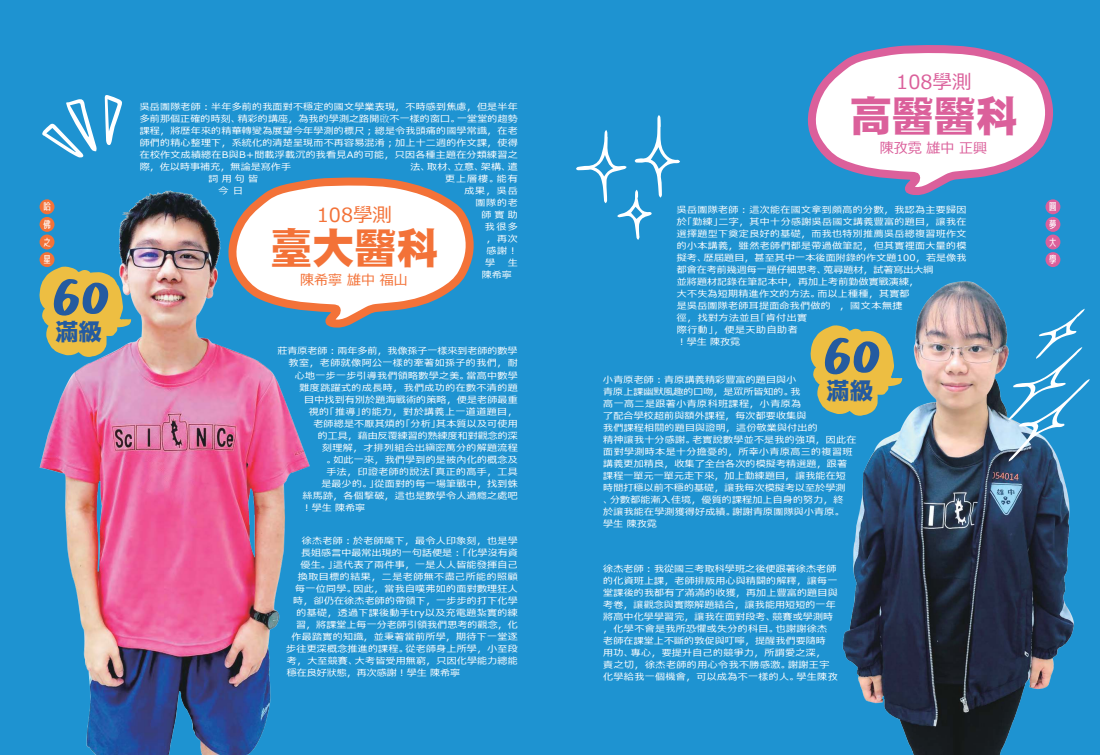
<style>
.page{position:relative;width:1100px;height:755px;background:#fff}
.page>*{position:absolute;margin:0;border:0;box-sizing:border-box;transform-origin:0 0}
.t1{font:60.2px "tams font 015";color:#245ba0}
.t2{font:42px "DF Gothic EB WIN RKSJ H";color:#f37238}
.t3{font:42px "DF Gothic EB WIN RKSJ H";color:#db609b}
.t4{font:23.4px "DF Gothic EB WIN RKSJ H";color:#245ba0}
.t5{font:19.5px "Meiryo UI";color:#f37238}
.t6{font:19.5px "Meiryo UI";color:#db609b}
.t7{font:14px "Meiryo UI";color:#f37238}
.t8{font:14px "Meiryo UI";color:#db609b}
.t9{font:10.1px/17.6px "Senobi Gothic Regular";color:#fff;text-align:justify}
.t10{font:9px/12px "Meiryo UI";letter-spacing:.025em;color:#fff;scale:1.11 1}
.t11{font:9px "Meiryo UI";color:#fff;scale:1.11 1}
.t12{font:9px "Meiryo UI";letter-spacing:.045em;color:#fff;scale:1.11 1}
.t13{font:9px "Meiryo UI";letter-spacing:.05em;color:#fff;scale:1.11 1}
.s1{font-family:"Adobe Ming Std";font-weight:300}
</style>
<div class="page">
<div style="left:0;top:0;width:1100px;height:754px;background:#1e93d1"></div>
<img style="left:39px;top:157px;width:271px;height:597px">
<div style="left:40px;top:199px;width:14px;height:15px;background:#f37238;border-radius:7px"></div>
<div style="left:40px;top:217px;width:14px;height:15px;background:#f37238;border-radius:7px"></div>
<div style="left:40px;top:234px;width:14px;height:15px;background:#f37238;border-radius:7px"></div>
<div style="left:40px;top:252px;width:14px;height:15px;background:#f37238;border-radius:7px"></div>
<div style="left:1045px;top:199px;width:15px;height:15px;background:#db609b;border-radius:50%"></div>
<div style="left:1045px;top:217px;width:15px;height:15px;background:#db609b;border-radius:7px"></div>
<div style="left:1045px;top:234px;width:15px;height:15px;background:#db609b;border-radius:50%"></div>
<div style="left:1045px;top:252px;width:15px;height:15px;background:#db609b;border-radius:50%"></div>
<svg style="left:219px;top:173px;width:255px;height:160px"></svg>
<svg style="left:807px;top:45px;width:251px;height:156px"></svg>
<svg style="left:810px;top:325px;width:24px;height:88px"></svg>
<img style="left:834px;top:281px;width:240px;height:473px">
<svg style="left:39px;top:266px;width:92px;height:91px"></svg>
<svg style="left:42px;top:99px;width:55px;height:58px"></svg>
<svg style="left:105px;top:95px;width:17px;height:50px"></svg>
<svg style="left:576px;top:115px;width:104px;height:125px"></svg>
<svg style="left:1008px;top:308px;width:81px;height:153px"></svg>
<p class="t10" style="left:140px;top:101px;width:342px;text-align:justify">吳岳團隊老師：半年多前的我面對不穩定的國文學業表現，不時感到焦慮，但是半年多前那個正確的時刻、精彩的講座，為我的學測之路開<span class="s1">啟</span>不一樣的窗口。一堂堂的趨勢課程，將歷年來的精華轉變為展望今年學測的標尺；總是令我頭痛的國學常識，在老師們的精心整理下，系統化的清楚呈現而不再容易混淆；加上十二週的作文課，使得在校作文成績總在B與B+間載浮載沉的我看見A的可能，只因各種主題在分類練習之際，佐以時事補充，無論是寫作手</p>
<p class="t10" style="left:410px;top:161px;width:98px">法、取材、立意、架構、遣</p>
<h3 class="t6" style="left:896px;top:69px;width:77px">108學測</h3>
<h2 class="t3" style="left:850px;top:94px;width:169px">高醫醫科</h2>
<h3 class="t8" style="left:880px;top:137px;width:109px">陳孜霓 雄中 正興</h3>
<p class="t10" style="left:209px;top:173px;width:46px">詞用句皆</p>
<p class="t10" style="left:445px;top:173px;width:67px">更上層樓。能有</p>
<p class="t10" style="left:218px;top:185px;width:24px">今日</p>
<p class="t10" style="left:464px;top:185px;width:50px">成果，吳岳</p>
<p class="t10" style="left:475px;top:197px;width:40px">團隊的老</p>
<p class="t10" style="left:481px;top:209px;width:34px">師實助</p>
<p class="t10" style="left:485px;top:221px;width:31px">我很多</p>
<p class="t10" style="left:487px;top:233px;width:30px">，再次</p>
<p class="t10" style="left:487px;top:245px;width:30px">感謝！</p>
<p class="t10" style="left:485px;top:257px;width:11px">學</p>
<p class="t9" style="left:42px;top:198px;width:12px">哈佛之星</p>
<p class="t9" style="left:1048px;top:198px;width:12px">圓夢大學</p>
<h3 class="t7" style="left:300px;top:270px;width:109px">陳希寧 雄中 福山</h3>
<p class="t10" style="left:677px;top:203px;width:263px">吳岳團隊老師：這次能在國文拿到頗高的分數，我認為主要歸因於「勤練」二字，其中十分感謝吳岳國文講義豐富的題目，讓我在選擇題型下奠定良好的基礎，而我也特別推薦吳岳總複習班作文的小本講義，雖然老師們都是帶過做筆記，但其實裡面大量的模擬考、歷屆題目，甚至其中一本後面附錄的作文題100，若是像我都會在考前幾週每一題仔細思考、蒐尋題材，試著寫出大綱<br>並將題材記錄在筆記本中，再加上考前勤做實戰演練，<br>大不失為短期精進作文的方法。而以上種種，其實都<br>是吳岳團隊老師耳提面命我們做的 ，國文本無捷<br>徑，找對方法並且「肯付出實<br>際行動」，便是天助自助者<br>！學生 陳孜霓</p>
<p class="t10" style="left:603px;top:374px;width:230px">小青原老師：青原講義精彩豐富的題目與小<br>青原上課幽默風趣的口吻，是眾所皆知的。我<br>高一高二是跟著小青原科班課程，小青原為<br>了配合學校超前與額外課程，每次都要收集與<br>我們課程相關的題目與證明，這份敬業與付出的<br>精神讓我十分感謝。老實說數學並不是我的強項，因此在面對學測時本是十分擔憂的，所幸小青原高三的複習班講義更加精良，收集了全台各次的模擬考精選題，跟著課程一單元一單元走下來，加上勤練題目，讓我能在短時間打穩以前不穩的基礎，讓我每次模擬考以至於學測<br>、分數都能漸入佳境，優質的課程加上自身的努力，終<br>於讓我能在學測獲得好成績。謝謝青原團隊與小青原。<br>學生 陳孜霓</p>
<p class="t10" style="left:603px;top:563px;width:213px">徐杰老師：我從國三考取科學班之後便跟著徐杰老師的化資班上課，老師排版用心與精闢的解釋，讓每一堂課後的我都有了滿滿的收獲，再加上豐富的題目與考卷，讓觀念與實際解題結合，讓我能用短短的一年將高中化學學習完，讓我在面對段考、競賽或學測時，化學不會是我所恐懼或失分的科目。也謝謝徐杰老師在課堂上不斷的敦促與叮嚀，提醒我們要隨時用功、專心，要提升自己的競爭力，所謂愛之深，責之切，徐杰老師的用心令我不勝感激。謝謝王宇化學給我一個機會，可以成為不一樣的人。學生陳孜</p>
<h3 class="t5" style="left:317px;top:201px;width:77px">108學測</h3>
<h2 class="t2" style="left:270px;top:226px;width:169px">臺大醫科</h2>
<p class="t10" style="left:482px;top:257px;width:34px;text-indent:26px">生陳希寧</p>
<h1 class="t1" style="left:52px;top:259px;width:59px">60</h1>
<h3 class="t4" style="left:55px;top:319px;width:48px">滿級</h3>
<h1 class="t1" style="left:823px;top:318px;width:59px">60</h1>
<h3 class="t4" style="left:826px;top:377px;width:48px">滿級</h3>
<p class="t11" style="left:277px;top:344px;width:218px">莊青原老師：兩年多前，我像孫子一樣來到老師的數學</p>
<p class="t12" style="left:289px;top:356px;width:208px">教室，老師就像阿公一樣的牽著如孫子的我們，耐</p>
<p class="t10" style="left:295px;top:369px;width:202px">心地一步一步引導我們領略數學之美。當高中數學</p>
<p class="t10" style="left:300px;top:381px;width:198px">難度跳躍式的成長時，我們成功的在數不清的題</p>
<p class="t10" style="left:304px;top:393px;width:194px">目中找到有別於題海戰術的策略，便是老師最重</p>
<p class="t12" style="left:309px;top:404px;width:190px">視的「推導」的能力，對於講義上一道道題目，</p>
<p class="t10" style="left:313px;top:417px;width:186px">老師總是不厭其煩的「分析」其本質以及可使用</p>
<p class="t11" style="left:318px;top:428px;width:182px">的工具，藉由反覆練習的熟練度和對觀念的深</p>
<p class="t10" style="left:322px;top:441px;width:178px">刻理解，才排列組合出縝密萬分的解題流程</p>
<p class="t10" style="left:326px;top:453px;width:174px">。如此一來，我們學到的是被內化的概念及</p>
<p class="t10" style="left:327px;top:465px;width:174px">手法，印證老師的說法「真正的高手，工具</p>
<p class="t10" style="left:321px;top:477px;width:178px">是最少的。」從面對的每一場筆戰中，找到蛛</p>
<p class="t10" style="left:302px;top:489px;width:195px">絲馬跡，各個擊破，這也是數學令人過癮之處吧</p>
<p class="t10" style="left:302px;top:501px;width:59px">！學生 陳希寧</p>
<p class="t10" style="left:302px;top:535px;width:196px">徐杰老師：於老師麾下，最令人印象刻，也是學</p>
<p class="t10" style="left:301px;top:547px;width:197px">長姐感言中最常出現的一句話便是：「化學沒有資</p>
<p class="t10" style="left:300px;top:559px;width:197px">優生。」這代表了兩件事，一是人人皆能發揮自己</p>
<p class="t13" style="left:298px;top:570px;width:200px">換取目標的結果，二是老師無不盡己所能的照顧</p>
<p class="t10" style="left:295px;top:583px;width:202px">每一位同學。因此，當我自嘆弗如的面對數理狂人</p>
<p class="t10" style="left:293px;top:595px;width:204px">時，卻仍在徐杰老師的帶領下，一步步的打下化學</p>
<p class="t10" style="left:296px;top:607px;width:201px">的基礎，透過下課後動手try以及充電題紮實的練</p>
<p class="t10" style="left:296px;top:619px;width:201px">習，將課堂上每一分老師引領我們思考的觀念，化</p>
<p class="t10" style="left:292px;top:631px;width:205px">作最踏實的知識，並秉著當前所學，期待下一堂逐</p>
<p class="t10" style="left:286px;top:643px;width:210px">步往更深概念推進的課程。從老師身上所學，小至段</p>
<p class="t10" style="left:287px;top:655px;width:209px">考，大至競賽、大考皆受用無窮，只因化學能力總能</p>
<p class="t11" style="left:287px;top:666px;width:158px">穩在良好狀態，再次感謝！學生 陳希寧</p>
</div>
